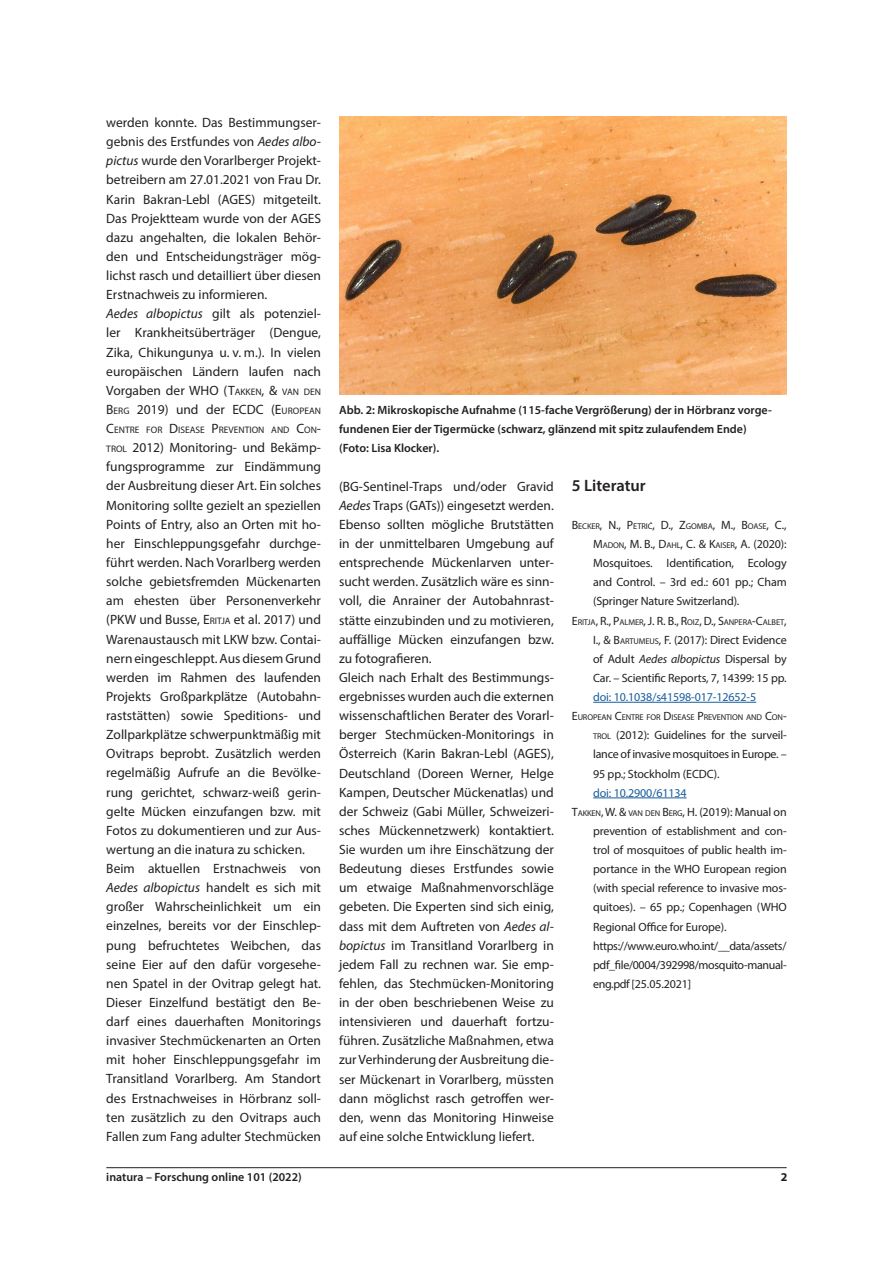
<style>
.page{position:relative;width:893px;height:1263px;background:#fff}
.page>*{position:absolute;margin:0;border:0;box-sizing:border-box;transform-origin:0 0}
.Frutiger_LT_55_11_pt{font:600 16.5px "Myriad Pro";color:#231f20}
.Frutiger_Light_9_pt{font:13.5px/19.2px "Myriad Pro";color:#231f20;text-align:justify}
.Frutiger_LT_55_8_pt{font:12px/19.2px "Myriad Pro";letter-spacing:-.01em;color:#231f20;text-align:justify}
.Frutiger_LT_55_8_pt-2{font:600 12px/19.2px "Myriad Pro";color:#231f20}
.Frutiger_LT_55_8_pt-3{font:12px "Myriad Pro";letter-spacing:-.01em;color:#175d9e}
.t1{font:700 12px "Myriad Pro";color:#231f20}
.Frutiger_Light_9_pt-2{font:9.45px "Myriad Pro";color:#231f20}
.Frutiger_LT_55_8_pt-4{font:8.4px "Myriad Pro";letter-spacing:-.015em;color:#231f20}
.s1{font-style:italic}
.s2{font-style:inherit}
.s3{font-size:9.45px}
.s4{font-size:13.5px}
.s5{font-size:8.4px}
.s6{font-size:12px}
</style>
<div class="page">
<hr style="left:106px;top:1167px;width:681px;height:1px;background:#231f20">
<hr style="left:593px;top:702px;width:163px;height:1px;background:#175d9e">
<hr style="left:593px;top:797px;width:94px;height:1px;background:#175d9e">
<img style="left:339px;top:117px;width:448px;height:278px">
<p class="Frutiger_Light_9_pt" style="left:106px;top:113px;width:216px">werden konnte. Das Bestimmungser&shy;gebnis des Erstfundes von <span class="s1">Aedes albo&shy;pictus</span> wurde den Vorarlberger Projekt&shy;betreibern am 27.01.2021 von Frau Dr.<br>Karin Bakran-Lebl (AGES) mitgeteilt.<br>Das Projektteam wurde von der AGES dazu angehalten, die lokalen Behör&shy;den und Entscheidungsträger mög&shy;lichst rasch und detailliert über diesen Erstnachweis zu informieren.</p>
<p class="Frutiger_Light_9_pt" style="left:106px;top:304px;width:216px"><span class="s1">Aedes albopictus</span> gilt als potenziel&shy;ler Krankheitsüberträger (Dengue, Zika, Chikungunya u. v. m.). In vielen europäischen Ländern laufen nach Vorgaben der WHO (<span class="s2">T</span><span class="s3">AKKEN</span><span class="s2">, &amp;</span> <span class="s3">VAN DEN </span><span class="s2">B</span><span class="s3">ERG</span> 2019) und der ECDC (<span class="s2">E</span><span class="s3">UROPEAN</span></p>
<p class="Frutiger_Light_9_pt-2" style="left:106px;top:424px;width:216px"><span class="s4">C</span>ENTRE FOR <span class="s4">D</span>ISEASE <span class="s4">P</span>REVENTION AND <span class="s4">C</span>ON<span class="s4">-</span></p>
<p class="Frutiger_Light_9_pt" style="left:106px;top:438px;width:216px"><span class="s3">TROL</span> 2012) Monitoring- und Bekämp&shy;fungsprogramme zur Eindämmung der Ausbreitung dieser Art. Ein solches Monitoring sollte gezielt an speziellen Points of Entry, also an Orten mit ho&shy;her Einschleppungsgefahr durchge&shy;führt werden. Nach Vorarlberg werden solche gebietsfremden Mückenarten am ehesten über Personenverkehr (PKW und Busse, <span class="s2">E</span><span class="s3">RITJA</span> et al. 2017) und Warenaustausch mit LKW bzw. Contai&shy;nern eingeschleppt. Aus diesem Grund werden im Rahmen des laufenden Projekts Großparkplätze (Autobahn&shy;raststätten) sowie Speditions- und Zollparkplätze schwerpunktmäßig mit Ovitraps beprobt. Zusätzlich werden regelmäßig Aufrufe an die Bevölke&shy;rung gerichtet, schwarz-weiß gerin&shy;gelte Mücken einzufangen bzw. mit Fotos zu dokumentieren und zur Aus&shy;wertung an die inatura zu schicken.</p>
<p class="Frutiger_Light_9_pt" style="left:106px;top:859px;width:216px">Beim aktuellen Erstnachweis von <span class="s1">Aedes albopictus</span> handelt es sich mit großer Wahrscheinlichkeit um ein einzelnes, bereits vor der Einschlep&shy;pung befruchtetes Weibchen, das seine Eier auf den dafür vorgesehe&shy;nen Spatel in der Ovitrap gelegt hat.<br>Dieser Einzelfund bestätigt den Be&shy;darf eines dauerhaften Monitorings invasiver Stechmückenarten an Orten mit hoher Einschleppungsgefahr im Transitland Vorarlberg. Am Standort des Erstnachweises in Hörbranz soll&shy;ten zusätzlich zu den Ovitraps auch Fallen zum Fang adulter Stechmücken</p>
<p class="Frutiger_LT_55_8_pt-2" style="left:339px;top:400px;width:434px">Abb. 2: Mikroskopische Aufnahme (115-fache Vergrößerung) der in Hörbranz vorge&shy;fundenen Eier der Tigermücke (schwarz, glänzend mit spitz zulaufendem Ende) (Foto: Lisa Klocker).</p>
<p class="Frutiger_Light_9_pt" style="left:339px;top:476px;width:216px">(BG-Sentinel-Traps und/oder Gravid <span class="s1">Aedes</span> Traps (GATs)) eingesetzt werden.<br>Ebenso sollten mögliche Brutstätten in der unmittelbaren Umgebung auf entsprechende Mückenlarven unter&shy;sucht werden. Zusätzlich wäre es sinn&shy;voll, die Anrainer der Autobahnrast&shy;stätte einzubinden und zu motivieren, auffällige Mücken einzufangen bzw. zu fotografieren.</p>
<p class="Frutiger_Light_9_pt" style="left:339px;top:668px;width:216px">Gleich nach Erhalt des Bestimmungs&shy;ergebnisses wurden auch die externen wissenschaftlichen Berater des Vorarl&shy;berger Stechmücken-Monitorings in Österreich (Karin Bakran-Lebl (AGES), Deutschland (Doreen Werner, Helge Kampen, Deutscher Mückenatlas) und der Schweiz (Gabi Müller, Schweizeri&shy;sches Mückennetzwerk) kontaktiert.<br>Sie wurden um ihre Einschätzung der Bedeutung dieses Erstfundes sowie um etwaige Maßnahmenvorschläge gebeten. Die Experten sind sich einig, dass mit dem Auftreten von <span class="s1">Aedes al&shy;bopictus</span> im Transitland Vorarlberg in jedem Fall zu rechnen war. Sie emp&shy;fehlen, das Stechmücken-Monitoring in der oben beschriebenen Weise zu intensivieren und dauerhaft fortzu&shy;führen. Zusätzliche Maßnahmen, etwa zur Verhinderung der Ausbreitung die&shy;ser Mückenart in Vorarlberg, müssten dann möglichst rasch getroffen wer&shy;den, wenn das Monitoring Hinweise auf eine solche Entwicklung liefert.</p>
<p class="Frutiger_LT_55_11_pt" style="left:572px;top:475px;width:75px">5 Literatur</p>
<p class="Frutiger_LT_55_8_pt" style="left:593px;top:515px;width:195px;text-indent:-21px"><span class="s2">B</span><span class="s5">ECKER</span><span class="s2">, N ., P</span> <span class="s5">ETRIĆ</span><span class="s2">, D., Z</span><span class="s5">GOMBA</span><span class="s2">, M., B</span><span class="s5">OASE</span><span class="s2">, C., M</span><span class="s5">ADON</span><span class="s2">, M. B., D</span><span class="s5">AHL</span><span class="s2">, C. &amp; K</span><span class="s5">AISER</span><span class="s2">, A.</span> (2020):<br>Mosquitoes. Identification, Ecology and Control. – 3rd ed.: 601 pp.; Cham (Springer Nature Switzerland).</p>
<p class="Frutiger_LT_55_8_pt-4" style="left:572px;top:616px;width:216px"><span class="s6">E</span> RITJA<span class="s6">, R., P</span>ALMER<span class="s6">, J. R. B., R</span>OIZ<span class="s6">, D., S</span>ANPERA<span class="s6">-C</span>ALBET<span class="s6">,</span></p>
<p class="Frutiger_LT_55_8_pt" style="left:593px;top:630px;width:195px"><span class="s2">I., &amp; B</span><span class="s5">ARTUMEUS</span><span class="s2">, F.</span> (2017): Direct Evidence of Adult <span class="s1">Aedes albopictus</span> Dispersal by Car. – Scientific Reports, 7, 14399: 15 pp.</p>
<p class="Frutiger_LT_55_8_pt-3" style="left:593px;top:690px;width:165px">doi: 10.1038/s41598-017-12652-5</p>
<p class="Frutiger_LT_55_8_pt-4" style="left:572px;top:712px;width:216px"><span class="s6">E</span>UROPEAN <span class="s6">C</span>ENTRE FOR <span class="s6">D</span>ISEASE <span class="s6">P</span>REVENTION AND <span class="s6">C</span>ON<span class="s6">-</span></p>
<p class="Frutiger_LT_55_8_pt" style="left:593px;top:725px;width:195px"><span class="s5">TROL</span> (2012): Guidelines for the surveil&shy;lance of invasive mosquitoes in Europe. – 95 pp.; Stockholm (ECDC).</p>
<p class="Frutiger_LT_55_8_pt-3" style="left:593px;top:785px;width:95px">doi: 10.2900/61134</p>
<p class="Frutiger_LT_55_8_pt" style="left:593px;top:802px;width:195px;text-indent:-21px"><span class="s2">T</span><span class="s5">AKKEN</span><span class="s2">, W. &amp;</span> <span class="s5">VAN DEN</span> <span class="s2">B</span><span class="s5">ERG</span><span class="s2">, H.</span> (2019): Manual on prevention of establishment and con&shy;trol of mosquitoes of public health im&shy;portance in the WHO European region (with special reference to invasive mos&shy;quitoes). – 65 pp.; Copenhagen (WHO Regional Office for Europe).</p>
<p class="Frutiger_LT_55_8_pt" style="left:593px;top:936px;width:195px">https://www.euro.who.int/__data/assets/ pdf_file/0004/392998/mosquito-manual&shy;eng.pdf [25.05.2021]</p>
<p class="Frutiger_LT_55_8_pt-2" style="left:106px;top:1167px;width:197px">inatura – Forschung online 101 (2022)</p>
<p class="t1" style="left:781px;top:1169px;width:8px">2</p>
</div>
